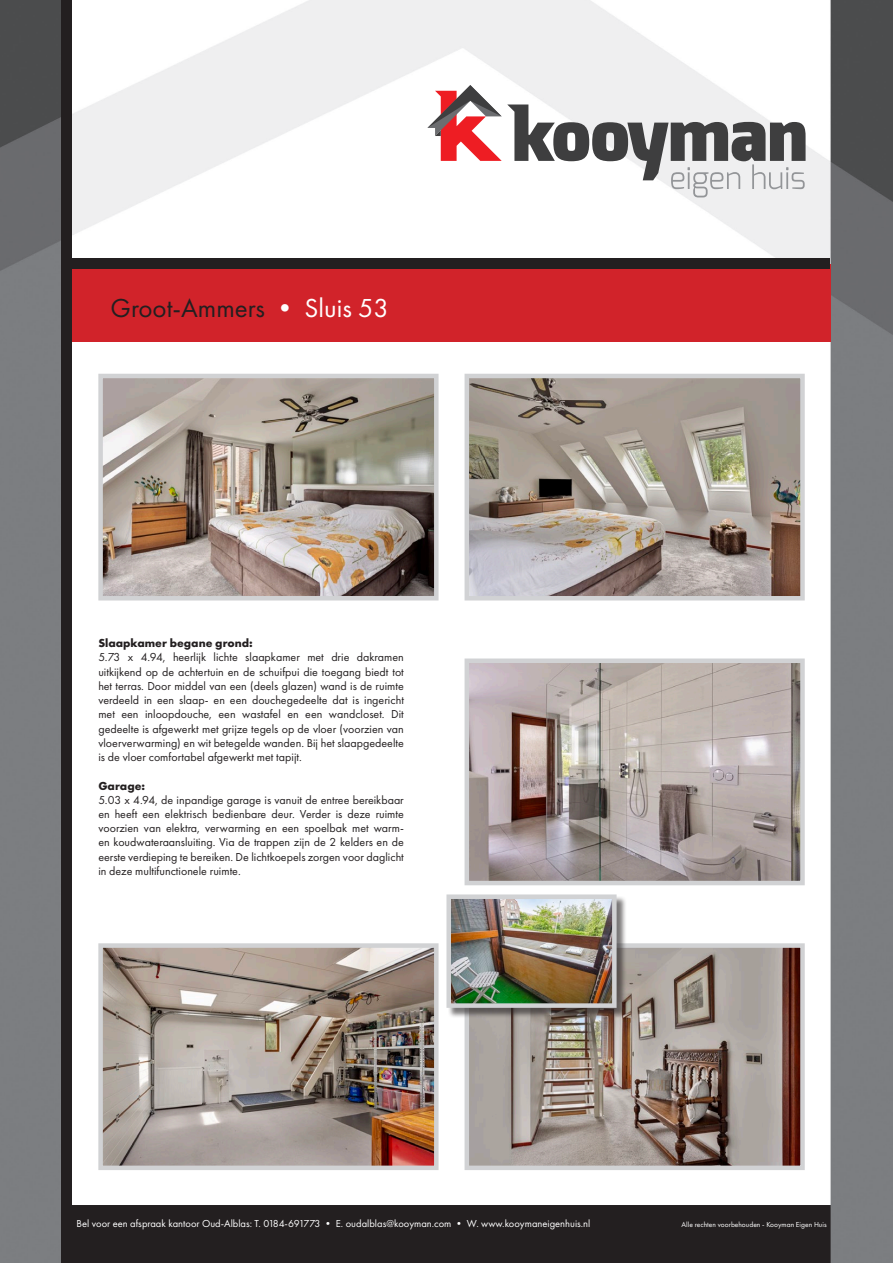
<style>
.page{position:relative;width:893px;height:1263px;background:#fff}
.page>*{position:absolute;margin:0;border:0;box-sizing:border-box;transform-origin:0 0}
.t1{font:27px "Futura PT";color:#231f20}
.t2{font:12px/14.2px "Futura PT";color:#231f20;text-align:justify}
.t3{font:700 12px "Futura PT";color:#231f20}
.t4{font:10.5px "Futura PT";color:#fff}
.t5{font:7.5px "Futura PT";color:#fff}
.s1{color:#fff}
</style>
<div class="page">
<img style="left:0;top:0;width:893px;height:1262px">
<div style="left:70px;top:264px;width:761px;height:78px;background:#d1232a"></div>
<div style="left:70px;top:258px;width:760px;height:11px;background:#231f20"></div>
<div style="left:61px;top:0;width:11px;height:1262px;background:#231f20"></div>
<img style="left:103px;top:948px;width:331px;height:217px">
<div style="left:98px;top:943px;width:341px;height:227px;border:4px solid #d1d2d4"></div>
<img style="left:470px;top:379px;width:330px;height:216px">
<div style="left:465px;top:374px;width:340px;height:226px;border:4px solid #d1d2d4"></div>
<svg style="left:427px;top:85px;width:378px;height:112px"></svg>
<img style="left:103px;top:379px;width:331px;height:216px">
<div style="left:98px;top:374px;width:341px;height:226px;border:4px solid #d1d2d4"></div>
<img style="left:470px;top:663px;width:330px;height:217px">
<div style="left:465px;top:658px;width:340px;height:227px;border:4px solid #d1d2d4"></div>
<img style="left:470px;top:948px;width:330px;height:217px">
<div style="left:465px;top:943px;width:340px;height:227px;border:4px solid #d1d2d4"></div>
<div style="left:448px;top:896px;width:179px;height:122px;background:#231f20;opacity:.6"></div>
<img style="left:451px;top:899px;width:161px;height:104px">
<div style="left:446px;top:894px;width:171px;height:114px;border:4px solid #d1d2d4"></div>
<h1 class="t1" style="left:111px;top:292px;width:280px">Groot-Ammers <span class="s1">• Sluis 53</span></h1>
<p class="t3" style="left:98px;top:635px;width:156px">Slaapkamer begane grond:</p>
<p class="t2" style="left:98px;top:650px;width:307px">5.73 x 4.94, heerlijk lichte slaapkamer met drie dakramen uitkijkend op de achtertuin en de schuifpui die toegang biedt tot het terras. Door middel van een (deels glazen) wand is de ruimte verdeeld in een slaap- en een douchegedeelte dat is ingericht met een inloopdouche, een wastafel en een wandcloset. Dit gedeelte is afgewerkt met grijze tegels op de vloer (voorzien van vloerverwarming) en wit betegelde wanden. Bij het slaapgedeelte is de vloer comfortabel afgewerkt met tapijt.</p>
<p class="t3" style="left:98px;top:778px;width:48px">Garage:</p>
<p class="t2" style="left:98px;top:792px;width:307px">5.03 x 4.94, de inpandige garage is vanuit de entree bereikbaar en heeft een elektrisch bedienbare deur. Verder is deze ruimte voorzien van elektra, verwarming en een spoelbak met warm&shy;en koudwateraansluiting. Via de trappen zijn de 2 kelders en de eerste verdieping te bereiken. De lichtkoepels zorgen voor daglicht in deze multifunctionele ruimte.</p>
<p class="t4" style="left:77px;top:1217px;width:515px">Bel voor een afspraak kantoor Oud-Alblas: T. 0184-691773 • E. oudalblas@kooyman.com • W. www.kooymaneigenhuis.nl</p>
<p class="t5" style="left:682px;top:1219px;width:146px">Alle rechten voorbehouden - Kooyman Eigen Huis</p>
</div>
